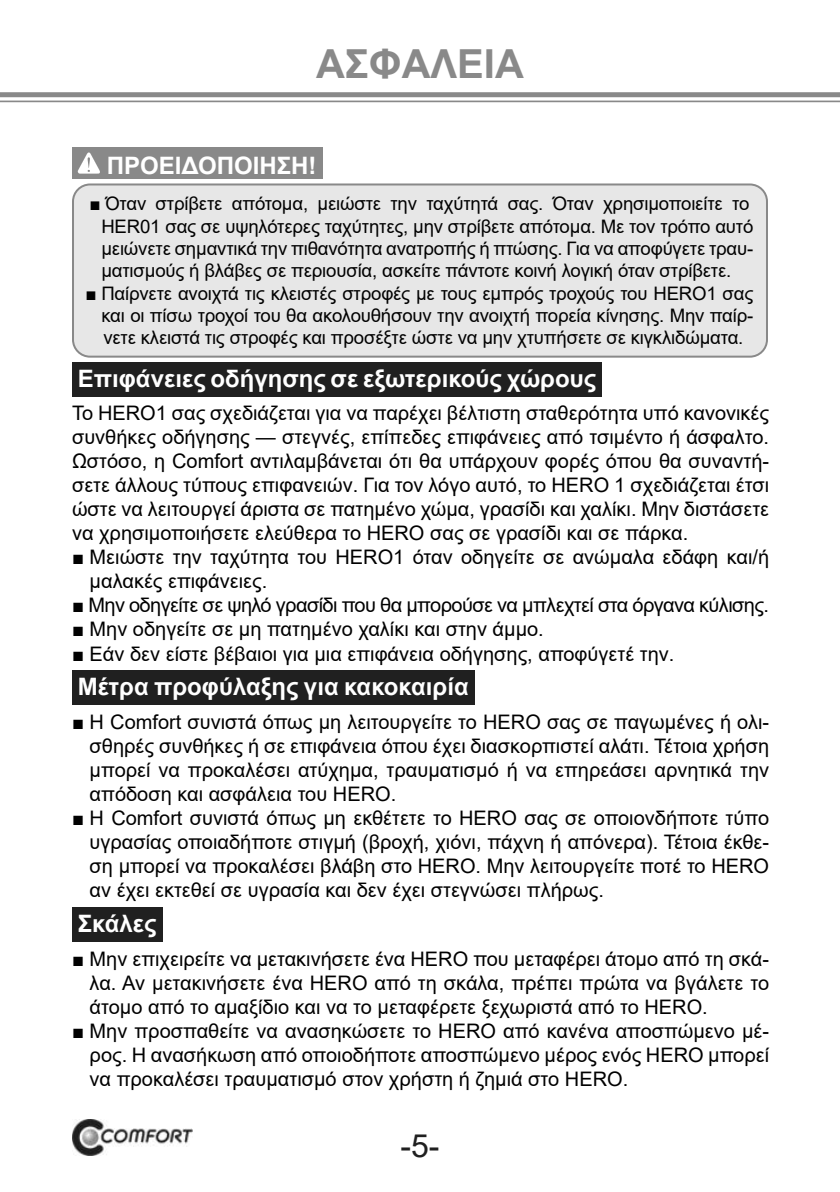
<style>
.page{position:relative;width:840px;height:1192px;background:#fff}
.page>*{position:absolute;margin:0;border:0;box-sizing:border-box;transform-origin:0 0}
.t1{font:700 40px "Arial";color:#898989}
.t2{font:32px "Arial";color:#202020}
.t3{font:700 24px "Arial";color:#fff}
.t4{font:20px/24px "Arial";color:#010101;text-align:justify}
.t5{font:20px "Arial";letter-spacing:-.03em;color:#010101}
.t6{font:18.6px/22.4px "Arial";letter-spacing:-.01em;color:#010101}
</style>
<div class="page">
<img style="left:73px;top:1120px;width:119px;height:36px">
<div style="left:0;top:92px;width:840px;height:5px;background:#898989"></div>
<hr style="left:0;top:101px;width:840px;height:1px;background:#898989">
<div style="left:72px;top:147px;width:251px;height:32px;background:#898989"></div>
<svg style="left:78px;top:152px;width:22px;height:22px"></svg>
<div style="left:73px;top:184px;width:694px;height:173px;background:#e7e7e7;border-radius:17px"></div>
<div style="left:72px;top:183px;width:696px;height:175px;border:2px solid #898989;border-radius:17px"></div>
<div style="left:72px;top:362px;width:530px;height:34px;background:#202020"></div>
<div style="left:72px;top:671px;width:403px;height:34px;background:#202020"></div>
<div style="left:72px;top:907px;width:90px;height:34px;background:#202020"></div>
<h1 class="t1" style="left:316px;top:36px;width:209px">ΑΣΦAΛΕΙΑ</h1>
<p class="t3" style="left:107px;top:148px;width:211px">ΠΡΟΕΙΔΟΠΟΙΗΣΗ!</p>
<p class="t6" style="left:101px;top:192px;width:653px;text-indent:-12px">■ Όταν στρίβετε απότομα, μειώστε την ταχύτητά σας. Όταν χρησιμοποιείτε το HER01 σας σε υψηλότερες ταχύτητες, μην στρίβετε απότομα. Με τον τρόπο αυτό μειώνετε σημαντικά την πιθανότητα ανατροπής ή πτώσης. Για να αποφύγετε τραυ&shy;ματισμούς ή βλάβες σε περιουσία, ασκείτε πάντοτε κοινή λογική όταν στρίβετε.</p>
<p class="t6" style="left:101px;top:282px;width:653px;text-align:justify;text-indent:-16px">■ Παίρνετε ανοιχτά τις κλειστές στροφές με τους εμπρός τροχούς του HERO1 σας και οι πίσω τροχοί του θα ακολουθήσουν την ανοιχτή πορεία κίνησης. Μην παίρ&shy;νετε κλειστά τις στροφές και προσέξτε ώστε να μην χτυπήσετε σε κιγκλιδώματα.</p>
<p class="t3" style="left:78px;top:361px;width:520px">Επιφάνειες οδήγησης σε εξωτερικούς χώρους</p>
<p class="t4" style="left:72px;top:401px;width:699px">Το HERO1 σας σχεδιάζεται για να παρέχει βέλτιστη σταθερότητα υπό κανονικές συνθήκες οδήγησης — στεγνές, επίπεδες επιφάνειες από τσιμέντο ή άσφαλτο.<br>Ωστόσο, η Comfort αντιλαμβάνεται ότι θα υπάρχουν φορές όπου θα συναντή&shy;σετε άλλους τύπους επιφανειών. Για τον λόγο αυτό, το HERO 1 σχεδιάζεται έτσι ώστε να λειτουργεί άριστα σε πατημένο χώμα, γρασίδι και χαλίκι. Μην διστάσετε να χρησιμοποιήσετε ελεύθερα το HERO σας σε γρασίδι και σε πάρκα.</p>
<p class="t4" style="left:90px;top:545px;width:681px;text-indent:-18px">■ Μειώστε την ταχύτητα του HERO1 όταν οδηγείτε σε ανώμαλα εδάφη και/ή μαλακές επιφάνειες.</p>
<p class="t5" style="left:72px;top:592px;width:698px">■ Μην οδηγείτε σε ψηλό γρασίδι που θα μπορούσε να μπλεχτεί στα όργανα κύλισης.</p>
<p class="t4" style="left:72px;top:617px;width:473px">■ Μην οδηγείτε σε μη πατημένο χαλίκι και στην άμμο.</p>
<p class="t4" style="left:72px;top:641px;width:604px">■ Εάν δεν είστε βέβαιοι για μια επιφάνεια οδήγησης, αποφύγετέ την.</p>
<p class="t3" style="left:78px;top:670px;width:393px">Μέτρα προφύλαξης για κακοκαιρία</p>
<p class="t4" style="left:90px;top:710px;width:681px;text-indent:-18px">■ Η Comfort συνιστά όπως μη λειτουργείτε το HERO σας σε παγωμένες ή ολι&shy;σθηρές συνθήκες ή σε επιφάνεια όπου έχει διασκορπιστεί αλάτι. Τέτοια χρήση μπορεί να προκαλέσει ατύχημα, τραυματισμό ή να επηρεάσει αρνητικά την απόδοση και ασφάλεια του HERO.</p>
<p class="t4" style="left:90px;top:806px;width:681px;text-indent:-18px">■ Η Comfort συνιστά όπως μη εκθέτετε το HERO σας σε οποιονδήποτε τύπο υγρασίας οποιαδήποτε στιγμή (βροχή, χιόνι, πάχνη ή απόνερα). Τέτοια έκθε&shy;ση μπορεί να προκαλέσει βλάβη στο HERO. Μην λειτουργείτε ποτέ το HERO αν έχει εκτεθεί σε υγρασία και δεν έχει στεγνώσει πλήρως.</p>
<p class="t3" style="left:78px;top:906px;width:80px">Σκάλες</p>
<p class="t4" style="left:90px;top:946px;width:681px;text-indent:-18px">■ Μην επιχειρείτε να μετακινήσετε ένα HERO που μεταφέρει άτομο από τη σκά&shy;λα. Αν μετακινήσετε ένα HERO από τη σκάλα, πρέπει πρώτα να βγάλετε το άτομο από το αμαξίδιο και να το μεταφέρετε ξεχωριστά από το HERO.</p>
<p class="t4" style="left:90px;top:1018px;width:681px;text-indent:-18px">■ Μην προσπαθείτε να ανασηκώσετε το HERO από κανένα αποσπώμενο μέ&shy;ρος. Η ανασήκωση από οποιοδήποτε αποσπώμενο μέρος ενός HERO μπορεί να προκαλέσει τραυματισμό στον χρήστη ή ζημιά στο HERO.</p>
<h2 class="t2" style="left:400px;top:1124px;width:41px">-5-</h2>
</div>
